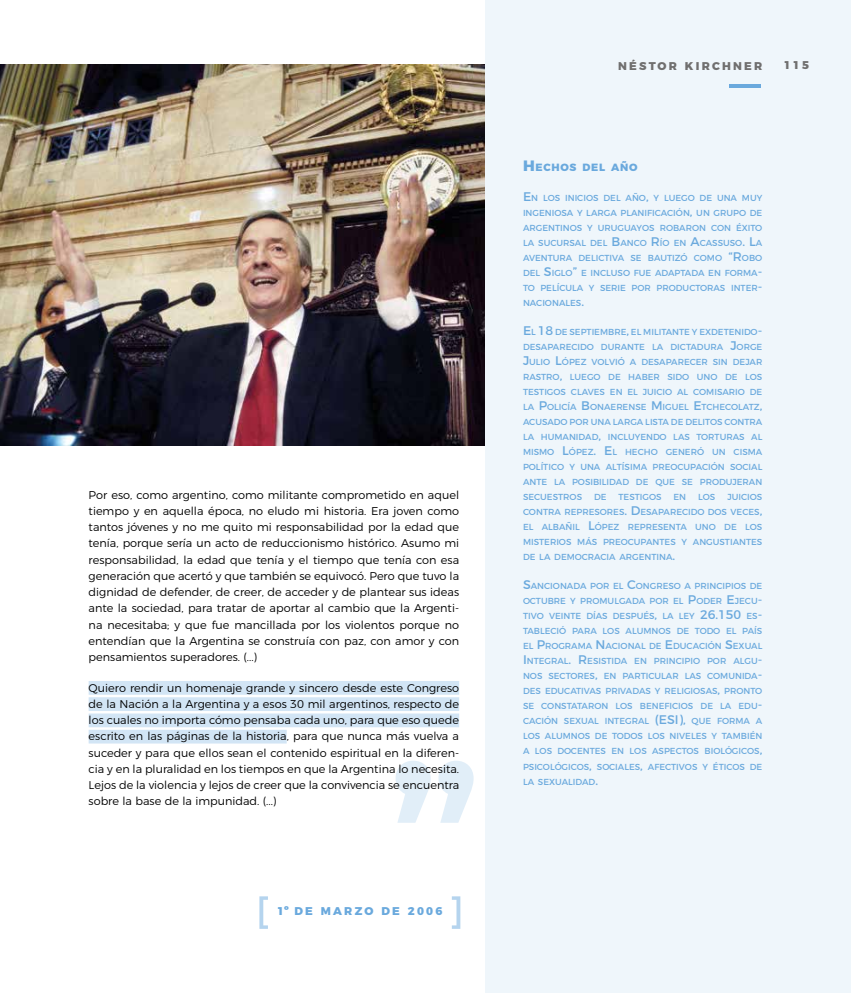
<style>
.page{position:relative;width:851px;height:993px;background:#fff}
.page>*{position:absolute;margin:0;border:0;box-sizing:border-box;transform-origin:0 0}
.t1{font:300 11.25px/16.2px "Montserrat";color:#000;text-align:justify}
.t2{font:800 11.25px "Montserrat";letter-spacing:.2em;color:#706f6f}
.t3{font:800 11.25px "Montserrat";letter-spacing:.2em;color:#6aa9dd}
.t4{font:800 10.5px "Montserrat";letter-spacing:.07em;color:#6aa9dd}
.t5{font:8.75px/15px "Montserrat";color:#6aa9dd}
.s1{font-size:15px}
.s2{font-size:12.5px}
</style>
<div class="page">
<svg style="left:395px;top:761px;width:78px;height:61px"></svg>
<img style="left:0;top:65px;width:485px;height:381px">
<div style="left:485px;top:0;width:365px;height:992px;background:#eff6fb"></div>
<hr style="left:729px;top:85px;width:32px;height:3px;background:#6aa9dd">
<svg style="left:259px;top:896px;width:9px;height:32px"></svg>
<svg style="left:452px;top:896px;width:8px;height:32px"></svg>
<div style="left:89px;top:680px;width:370px;height:14px;background:#d2e5f5"></div>
<div style="left:89px;top:697px;width:370px;height:13px;background:#d2e5f5"></div>
<div style="left:89px;top:713px;width:370px;height:14px;background:#d2e5f5"></div>
<div style="left:89px;top:729px;width:198px;height:14px;background:#d2e5f5"></div>
<p class="t1" style="left:89px;top:485px;width:372px">Por eso, como argentino, como militante comprometido en aquel tiempo y en aquella época, no eludo mi historia. Era joven como tantos jóvenes y no me quito mi responsabilidad por la edad que tenía, porque sería un acto de reduccionismo histórico. Asumo mi responsabilidad, la edad que tenía y el tiempo que tenía con esa generación que acertó y que también se equivocó. Pero que tuvo la dignidad de defender, de creer, de acceder y de plantear sus ideas ante la sociedad, para tratar de aportar al cambio que la Argenti&shy;na necesitaba; y que fue mancillada por los violentos porque no entendían que la Argentina se construía con paz, con amor y con pensamientos superadores. (...)</p>
<p class="t1" style="left:89px;top:678px;width:372px">Quiero rendir un homenaje grande y sincero desde este Congreso de la Nación a la Argentina y a esos 30 mil argentinos, respecto de los cuales no importa cómo pensaba cada uno, para que eso quede escrito en las páginas de la historia, para que nunca más vuelva a suceder y para que ellos sean el contenido espiritual en la diferen&shy;cia y en la pluralidad en los tiempos en que la Argentina lo necesita.<br>Lejos de la violencia y lejos de creer que la convivencia se encuentra sobre la base de la impunidad. (...)</p>
<p class="t3" style="left:277px;top:901px;width:167px">1º DE MARZO DE 2006</p>
<p class="t2" style="left:618px;top:57px;width:146px">NÉSTOR KIRCHNER</p>
<p class="t2" style="left:783px;top:56px;width:27px">115</p>
<p class="t4" style="left:523px;top:159px;width:116px"><span class="s1">H</span>ECHOS DEL AÑO</p>
<p class="t5" style="left:523px;top:189px;width:241px"><span class="s2">E</span>N LOS INICIOS DEL AÑO<span class="s2">,</span> Y LUEGO DE UNA M UY INGENIOSA Y LARGA PLANIFICACIÓN<span class="s2">,</span> UN GRUPO DE ARGENTINOS Y URUGUAYOS ROBARON CON ÉXITO LA SUCURSAL DEL <span class="s2">B</span>ANCO <span class="s2">R</span> ÍO EN <span class="s2">A</span>CASSUSO<span class="s2">. L</span>A AVENTURA DELICTIVA SE BAUTIZÓ COMO <span class="s2">“R</span>OBO DEL <span class="s2">S</span>IGLO<span class="s2">”</span> E INCLUSO FUE ADAPTADA EN FORMA<span class="s2">-</span>TO PELÍCULA Y SERIE POR PRODUCTORAS INTER<span class="s2">-</span>NACIONALES<span class="s2">.</span></p>
<p class="t5" style="left:523px;top:323px;width:241px"><span class="s2">E</span>L <span class="s2">18</span> DE SEPTIEM BRE<span class="s2">,</span> EL M ILITANTE Y EXDETENIDO<span class="s2">-<br></span>DESAPA</p>
<p class="t5" style="left:523px;top:338px;width:239px;text-indent:36px">RECIDO DURANTE LA DICTADURA <span class="s2">J</span>ORGE<br><span class="s2">J</span>ULIO <span class="s2">L</span>ÓPEZ VOLVIÓ A DESAPA</p>
<p class="t5" style="left:523px;top:353px;width:241px;text-indent:155px">RECER SIN DEJAR RASTRO<span class="s2">,</span> LUEGO DE HABER SIDO UNO DE LOS TESTIGOS CLAVES EN EL JUICIO AL COM ISARIO DE LA <span class="s2">P</span>OLICÍA <span class="s2">B</span>ONAERENSE <span class="s2">M</span>IGUEL <span class="s2">E</span>TCHECOLATZ<span class="s2">, </span>ACUSADO POR UNA LARGA LISTA DE DELITOS CONTRA LA HUMANIDAD<span class="s2">,</span> INCLUYENDO LAS TORTURAS AL M ISMO <span class="s2">L</span>ÓPEZ<span class="s2">. E</span>L HECHO GENERÓ UN CISMA POLÍTICO Y UNA ALTÍSIMA</p>
<p class="t5" style="left:523px;top:458px;width:241px;text-align:justify;text-indent:130px">PREOCUPACIÓN SOCIAL ANTE LA POSIBILIDAD DE QUE SE PRODUJERAN SECUESTROS</p>
<p class="t5" style="left:594px;top:488px;width:13px">DE</p>
<p class="t5" style="left:618px;top:488px;width:45px">TESTIGOS</p>
<p class="t5" style="left:673px;top:488px;width:14px">EN</p>
<p class="t5" style="left:698px;top:488px;width:19px">LOS</p>
<p class="t5" style="left:727px;top:488px;width:36px">JUICIOS</p>
<p class="t5" style="left:523px;top:503px;width:136px">CONTRA REPRESORES<span class="s2">. D</span> ESAPA</p>
<p class="t5" style="left:523px;top:503px;width:241px;text-align:justify;text-indent:147px">RECIDO DOS VECES<span class="s2">, </span>EL ALBAÑIL <span class="s2">L</span>ÓPEZ REPRESENTA UNO DE LOS M ISTERIOS MÁS PREOCUPANTES Y ANGUSTIANTES DE LA DEMOCRACIA ARGENTINA<span class="s2">.</span></p>
<p class="t5" style="left:523px;top:578px;width:241px"><span class="s2">S</span>ANCIONADA POR EL <span class="s2">C</span>ONGRESO A PRINCIPIOS DE OCTUBRE Y PROM ULGADA POR EL <span class="s2">P</span>ODER <span class="s2">E</span>JECU<span class="s2">-</span>TIVO VEINTE DÍAS DESPUÉS<span class="s2">,</span> LA LEY <span class="s2">26.150</span> ES<span class="s2">-</span>TABLECIÓ PARA LOS ALUM NOS DE TODO EL PAÍS EL <span class="s2">P</span>ROGRAMA</p>
<p class="t5" style="left:523px;top:638px;width:241px;text-align:justify;text-indent:73px"><span class="s2">N</span>ACIONAL DE <span class="s2">E</span>DUCACIÓN <span class="s2">S</span>EXUAL <span class="s2">I</span> NTEGRAL<span class="s2">. R</span> ESISTIDA EN PRINCIPIO POR ALGU<span class="s2">-</span>NOS SECTORES<span class="s2">,</span> EN PARTICULAR LAS COM UNIDA<span class="s2">-</span>DES EDUCATIVAS PRIVADAS Y RELIGIOSAS<span class="s2">,</span> PRONTO SE CONSTATARON LOS BENEFICIOS DE LA EDU<span class="s2">-</span>CACIÓN SEXUAL INTEGRAL <span class="s2">(ESI ),</span> QUE FORMA</p>
<p class="t5" style="left:523px;top:713px;width:241px;text-align:justify;text-indent:233px">A LOS ALUM NOS DE TODOS LOS NIVELES Y TAM BIÉN A LOS DOCENTES EN LOS ASPECTOS BIOLÓGICOS<span class="s2">, </span>PSICOLÓGICOS<span class="s2">,</span> SOCIALES<span class="s2">,</span> AFE</p>
<p class="t5" style="left:665px;top:758px;width:97px">CTIVOS Y ÉTICOS DE</p>
<p class="t5" style="left:523px;top:773px;width:77px">LA SEXUALIDAD<span class="s2">.</span></p>
</div>
